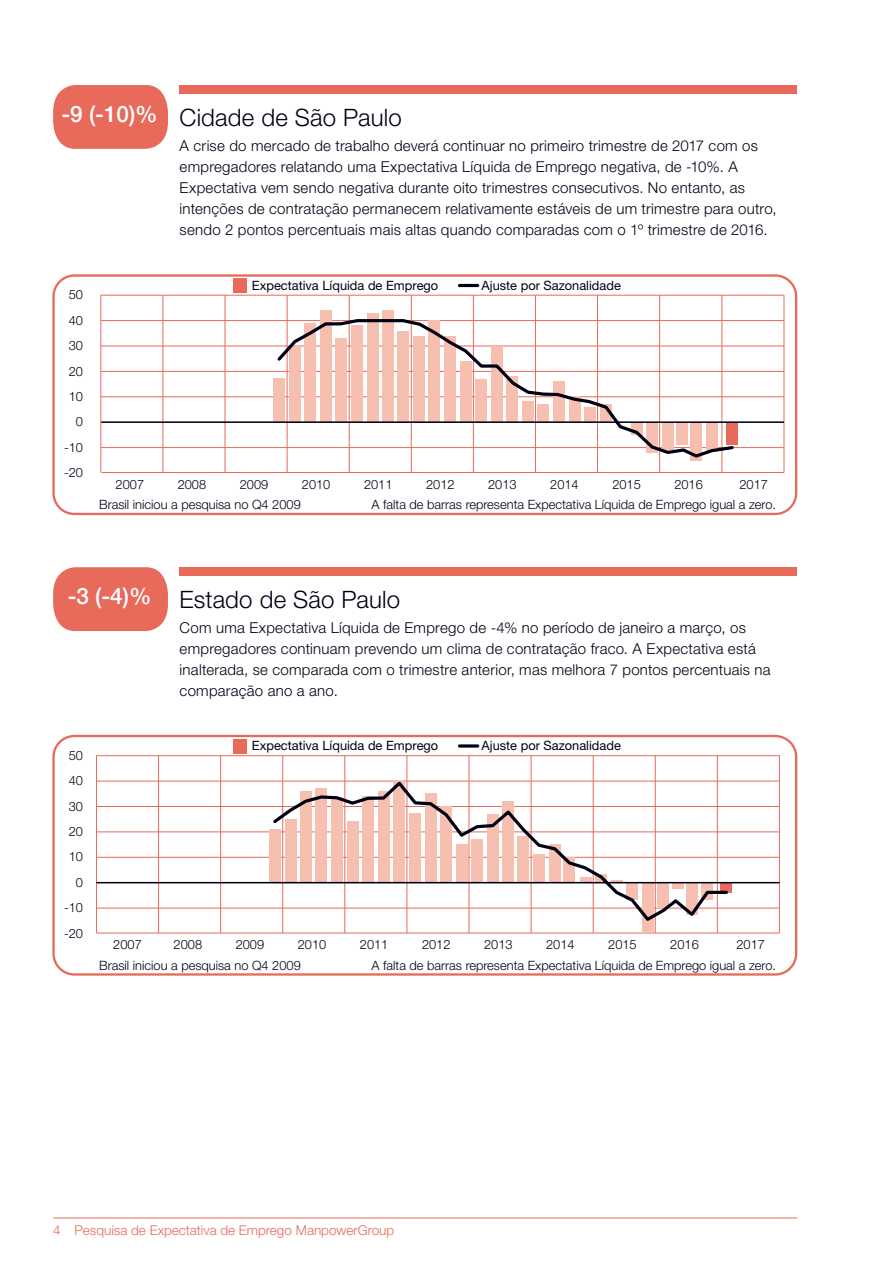
<style>
.page{position:relative;width:893px;height:1263px;background:#fff}
.page>*{position:absolute;margin:0;border:0;box-sizing:border-box;transform-origin:0 0}
.Sub_Headings{font:300 24px "Helvetica Neue LT Std";letter-spacing:.005em;color:#000015}
.t1{font:500 22.5px "Helvetica Neue";color:#fff}
.TEXT{font:300 15px/21px "Helvetica Neue LT Std";letter-spacing:.015em;color:#000015}
.t2{font:300 13.5px "Helvetica Neue LT Std";color:#e76a5b}
.t3{font:300 12.75px/25.3px "Helvetica Neue LT Std";color:#000015;text-align:right}
.t4{font:12.75px "Helvetica Neue";color:#000015}
</style>
<div class="page">
<hr style="left:53px;top:1217px;width:744px;height:1px;background:#e76a5b">
<div style="left:180px;top:85px;width:617px;height:9px;background:#e76a5b"></div>
<svg style="left:53px;top:85px;width:115px;height:64px;background:#e87466"></svg>
<svg style="left:52px;top:274px;width:745px;height:241px"></svg>
<div style="left:273px;top:379px;width:12px;height:43px;background:#f6bfb0"></div>
<div style="left:320px;top:311px;width:11px;height:111px;background:#f6bfb0"></div>
<div style="left:367px;top:313px;width:11px;height:109px;background:#f6bfb0"></div>
<div style="left:382px;top:311px;width:11px;height:111px;background:#f6bfb0"></div>
<div style="left:691px;top:422px;width:11px;height:39px;background:#f6bfb0"></div>
<div style="left:727px;top:422px;width:11px;height:23px;background:#e76a5b"></div>
<hr style="left:101px;top:421px;width:683px;height:2px;background:#000015">
<svg style="left:275px;top:317px;width:461px;height:142px"></svg>
<div style="left:233px;top:279px;width:14px;height:14px;background:#e76a5b"></div>
<hr style="left:458px;top:284px;width:21px;height:3px;background:#000015;border-radius:2px">
<div style="left:180px;top:567px;width:617px;height:9px;background:#e76a5b"></div>
<svg style="left:53px;top:567px;width:115px;height:64px;background:#e87466"></svg>
<svg style="left:52px;top:735px;width:745px;height:241px"></svg>
<div style="left:721px;top:883px;width:11px;height:9px;background:#e76a5b"></div>
<div style="left:269px;top:829px;width:11px;height:54px;background:#f6bfb0"></div>
<div style="left:642px;top:883px;width:11px;height:50px;background:#f6bfb0"></div>
<svg style="left:270px;top:778px;width:460px;height:145px"></svg>
<hr style="left:96px;top:882px;width:683px;height:1px;background:#000015">
<div style="left:233px;top:739px;width:14px;height:14px;background:#e76a5b"></div>
<svg style="left:458px;top:744px;width:21px;height:4px"></svg>
<p class="t1" style="left:62px;top:96px;width:98px">-9 (-10)%</p>
<p class="Sub_Headings" style="left:180px;top:103px;width:224px">Cidade de São Paulo</p>
<p class="TEXT" style="left:180px;top:135px;width:598px">A crise do mercado de trabalho deverá continuar no primeiro trimestre de 2017 com os empregadores relatando uma Expectativa Líquida de Emprego negativa, de -10%. A Expectativa vem sendo negativa durante oito trimestres consecutivos. No entanto, as intenções de contratação permanecem relativamente estáveis de um trimestre para outro, sendo 2 pontos percentuais mais altas quando comparadas com o 1º trimestre de 2016.</p>
<p class="t3" style="left:69px;top:282px;width:16px">50</p>
<p class="t3" style="left:64px;top:307px;width:21px">40<br>30<br>20<br>10<br>0 -10 -20</p>
<p class="t4" style="left:252px;top:275px;width:188px">Expectativa Líquida de Emprego</p>
<p class="t4" style="left:482px;top:275px;width:141px">Ajuste por Sazonalidade</p>
<p class="t3" style="left:116px;top:471px;width:30px">2007</p>
<p class="t3" style="left:178px;top:471px;width:30px">2008</p>
<p class="t3" style="left:240px;top:471px;width:30px">2009</p>
<p class="t3" style="left:302px;top:471px;width:30px">2010</p>
<p class="t3" style="left:364px;top:471px;width:30px">2011</p>
<p class="t3" style="left:426px;top:471px;width:30px">2012</p>
<p class="t3" style="left:488px;top:471px;width:30px">2013</p>
<p class="t3" style="left:550px;top:471px;width:30px">2014</p>
<p class="t3" style="left:612px;top:471px;width:30px">2015</p>
<p class="t3" style="left:674px;top:471px;width:30px">2016</p>
<p class="t3" style="left:739px;top:471px;width:30px">2017</p>
<p class="t3" style="left:99px;top:492px;width:203px">Brasil iniciou a pesquisa no Q4 2009</p>
<p class="t3" style="left:372px;top:492px;width:406px">A falta de barras representa Expectativa Líquida de Emprego igual a zero.</p>
<p class="t1" style="left:68px;top:578px;width:85px">-3 (-4)%</p>
<p class="Sub_Headings" style="left:180px;top:585px;width:222px">Estado de São Paulo</p>
<p class="TEXT" style="left:180px;top:617px;width:592px">Com uma Expectativa Líquida de Emprego de -4% no período de janeiro a março, os empregadores continuam prevendo um clima de contratação fraco. A Expectativa está inalterada, se comparada com o trimestre anterior, mas melhora 7 pontos percentuais na comparação ano a ano.</p>
<p class="t3" style="left:64px;top:742px;width:21px">50<br>40<br>30<br>20<br>10<br>0 -10 -20</p>
<p class="t4" style="left:252px;top:735px;width:188px">Expectativa Líquida de Emprego</p>
<p class="t4" style="left:482px;top:735px;width:141px">Ajuste por Sazonalidade</p>
<p class="t3" style="left:113px;top:932px;width:30px">2007</p>
<p class="t3" style="left:174px;top:932px;width:30px">2008</p>
<p class="t3" style="left:236px;top:932px;width:30px">2009</p>
<p class="t3" style="left:298px;top:932px;width:30px">2010</p>
<p class="t3" style="left:360px;top:932px;width:30px">2011</p>
<p class="t3" style="left:422px;top:932px;width:30px">2012</p>
<p class="t3" style="left:484px;top:932px;width:30px">2013</p>
<p class="t3" style="left:546px;top:932px;width:30px">2014</p>
<p class="t3" style="left:608px;top:932px;width:30px">2015</p>
<p class="t3" style="left:670px;top:932px;width:30px">2016</p>
<p class="t3" style="left:736px;top:932px;width:30px">2017</p>
<p class="t3" style="left:99px;top:952px;width:203px">Brasil iniciou a pesquisa no Q4 2009</p>
<p class="t3" style="left:372px;top:952px;width:406px">A falta de barras representa Expectativa Líquida de Emprego igual a zero.</p>
<p class="t2" style="left:53px;top:1222px;width:343px">4 Pesquisa de Expectativa de Emprego ManpowerGroup</p>
</div>
